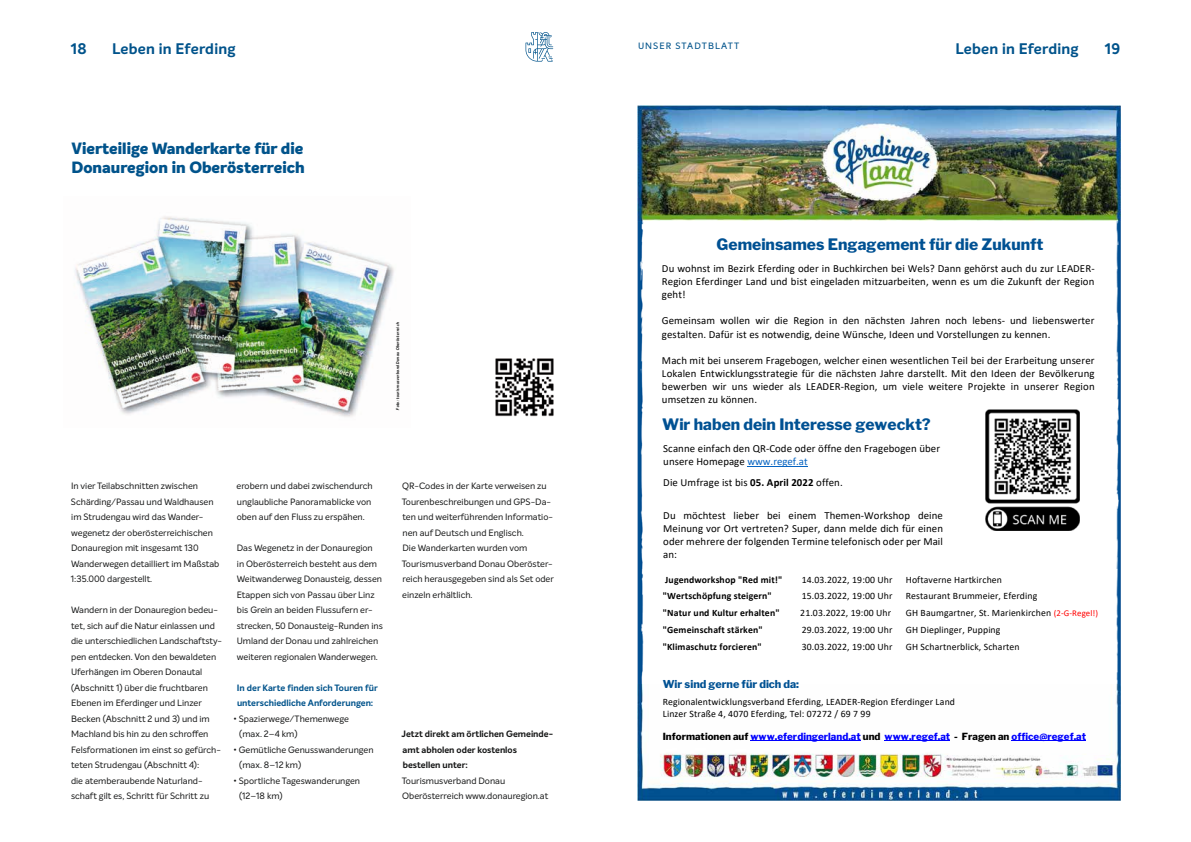
<style>
.page{position:relative;width:1191px;height:842px;background:#fff}
.page>*{position:absolute;margin:0;border:0;box-sizing:border-box;transform-origin:0 0}
.t1{font:800 16px/19px "Intelo Alt";color:#00538b}
.t2{font:800 15.6px "Libre Franklin";color:#005193}
.t3{font:700 15px "Intelo Alt";letter-spacing:.015em;color:#00538b}
.t4{font:10.8px/13.2px "Calibri";letter-spacing:.01em;color:#000;text-align:justify}
.t5{font:800 10.8px "Libre Franklin";color:#005193}
.t6{font:9.8px/12px "Calibri";letter-spacing:.01em;color:#000}
.t7{font:700 9.8px "Calibri";letter-spacing:.015em;color:#000}
.t8{font:800 9.8px "Libre Franklin";letter-spacing:.005em;color:#00f}
.t9{font:9px/15.5px "Intelo Alt";color:#151616}
.t10{font:700 9px/15.5px "Intelo Alt";color:#151616}
.t11{font:700 9px/15.5px "Intelo Alt";color:#00538b}
.t12{font:500 9px "Intelo Alt";letter-spacing:.12em;color:#00538b}
.t13{font:italic 700 4px "Intelo Alt";color:#151616}
.s1{color:#0563c1}
.s2{font-weight:700}
.s3{font-size:8.8px;color:#f00}
.s4{color:#000}
</style>
<div class="page">
<img style="left:637px;top:106px;width:483px;height:694px">
<img style="left:944px;top:755px;width:170px;height:23px">
<hr style="left:747px;top:466px;width:60px;height:1px;background:#0563c1">
<img style="left:985px;top:409px;width:94px;height:122px">
<hr style="left:750px;top:741px;width:111px;height:1px;background:#00f">
<hr style="left:884px;top:741px;width:66px;height:1px;background:#00f">
<hr style="left:1011px;top:741px;width:75px;height:1px;background:#00f">
<img style="left:495px;top:358px;width:59px;height:59px">
<img style="left:75px;top:216px;width:319px;height:201px">
<svg style="left:525px;top:32px;width:28px;height:30px"></svg>
<h3 class="t3" style="left:71px;top:39px;width:17px">18</h3>
<h3 class="t3" style="left:112px;top:39px;width:125px">Leben in Eferding</h3>
<h1 class="t1" style="left:72px;top:139px;width:235px">Vierteilige Wanderkarte für die<br>Donauregion in Oberösterreich</h1>
<p class="t13" style="left:395px;top:410px;width:89px;rotate:-90deg">Foto: tourismusverband Donau Oberösterreich</p>
<p class="t9" style="left:71px;top:478px;width:150px">In vier Teilabschnitten zwischen<br>Schärding/Passau und Waldhausen im Strudengau wird das Wander&shy;wegenetz der oberösterreichischen<br>Donauregion mit insgesamt 130<br>Wanderwegen detailliert im Maßstab<br>1:35.000 dargestellt.</p>
<p class="t9" style="left:71px;top:602px;width:153px">Wandern in der Donauregion bedeu&shy;tet, sich auf die Natur einlassen und die unterschiedlichen Landschaftsty&shy;pen entdecken. Von den bewaldeten Uferhängen im Oberen Donautal (Abschnitt 1) über die fruchtbaren Ebenen im Eferdinger und Linzer Becken (Abschnitt 2 und 3) und im Machland bis hin zu den schroffen Felsformationen im einst so gefürch&shy;teten Strudengau (Abschnitt 4):<br>die atemberaubende Naturland&shy;schaft gilt es, Schritt für Schritt zu</p>
<p class="t9" style="left:236px;top:478px;width:138px">erobern und dabei zwischendurch unglaubliche Panoramablicke von oben auf den Fluss zu erspähen.</p>
<p class="t9" style="left:237px;top:540px;width:148px">Das Wegenetz in der Donauregion<br>in Oberösterreich besteht aus dem Weitwanderweg Donausteig, dessen Etappen sich von Passau über Linz bis Grein an beiden Flussufern er&shy;strecken, 50 Donausteig-Runden ins Umland der Donau und zahlreichen weiteren regionalen Wanderwegen.</p>
<p class="t11" style="left:237px;top:680px;width:142px">In der Karte finden sich Touren für unterschiedliche Anforderungen:</p>
<p class="t9" style="left:239px;top:711px;width:111px;text-indent:-6px">• Spazierwege/Themenwege (max. 2–4 km)</p>
<p class="t9" style="left:239px;top:742px;width:136px;text-indent:-6px">• Gemütliche Genusswanderungen (max. 8–12 km)</p>
<p class="t9" style="left:239px;top:773px;width:122px;text-indent:-6px">• Sportliche Tageswanderungen (12–18 km)</p>
<p class="t9" style="left:402px;top:478px;width:154px">QR-Codes in der Karte verweisen zu<br>Tourenbeschreibungen und GPS-Da&shy;ten und weiterführenden Informatio&shy;nen auf Deutsch und Englisch.<br>Die Wanderkarten wurden vom<br>Tourismusverband Donau Oberöster&shy;reich herausgegeben sind als Set oder einzeln erhältlich.</p>
<p class="t10" style="left:401px;top:726px;width:152px">Jetzt direkt am örtlichen Gemeinde&shy;amt abholen oder kostenlos bestellen unter:</p>
<p class="t9" style="left:402px;top:773px;width:148px">Tourismusverband Donau<br>Oberösterreich www.donauregion.at</p>
<p class="t12" style="left:638px;top:41px;width:103px">UNSER STADTBLATT</p>
<h3 class="t3" style="left:955px;top:40px;width:125px">Leben in Eferding</h3>
<h3 class="t3" style="left:1104px;top:40px;width:17px">19</h3>
<h2 class="t2" style="left:716px;top:232px;width:328px">Gemeinsames Engagement für die Zukunft</h2>
<p class="t4" style="left:662px;top:261px;width:434px">Du wohnst im Bezirk Eferding oder in Buchkirchen bei Wels? Dann gehörst auch du zur LEADER-Region Eferdinger Land und bist eingeladen mitzuarbeiten, wenn es um die Zukunft der Region geht!</p>
<p class="t4" style="left:662px;top:314px;width:434px">Gemeinsam wollen wir die Region in den nächsten Jahren noch lebens- und liebenswerter gestalten. Dafür ist es notwendig, deine Wünsche, Ideen und Vorstellungen zu kennen.</p>
<p class="t4" style="left:662px;top:353px;width:434px">Mach mit bei unserem Fragebogen, welcher einen wesentlichen Teil bei der Erarbeitung unserer Lokalen Entwicklungsstrategie für die nächsten Jahre darstellt. Mit den Ideen der Bevölkerung bewerben wir uns wieder als LEADER-Region, um viele weitere Projekte in unserer Region umsetzen zu können.</p>
<h2 class="t2" style="left:662px;top:412px;width:270px">Wir haben dein Interesse geweckt?</h2>
<p class="t4" style="left:663px;top:441px;width:278px">Scanne einfach den QR-Code oder öffne den Fragebogen über unsere Homepage <span class="s1">www.regef.at</span></p>
<p class="t4" style="left:663px;top:475px;width:181px">Die Umfrage ist bis <span class="s2">05. April 2022</span> offen.</p>
<p class="t4" style="left:663px;top:508px;width:281px">Du möchtest lieber bei einem Themen-Workshop deine Meinung vor Ort vertreten? Super, dann melde dich für einen oder mehrere der folgenden Termine telefonisch oder per Mail an:</p>
<p class="t7" style="left:665px;top:572px;width:119px">Jugendworkshop "Red mit!"</p>
<p class="t6" style="left:801px;top:573px;width:92px">14.03.2022, 19:00 Uhr</p>
<p class="t6" style="left:905px;top:573px;width:98px">Hoftaverne Hartkirchen</p>
<p class="t7" style="left:663px;top:589px;width:110px">"Wertschöpfung steigern"</p>
<p class="t6" style="left:801px;top:590px;width:92px">15.03.2022, 19:00 Uhr</p>
<p class="t6" style="left:905px;top:590px;width:133px">Restaurant Brummeier, Eferding</p>
<p class="t7" style="left:663px;top:606px;width:118px">"Natur und Kultur erhalten"</p>
<p class="t6" style="left:800px;top:607px;width:92px">21.03.2022, 19:00 Uhr</p>
<p class="t6" style="left:905px;top:607px;width:194px">GH Baumgartner, St. Marienkirchen <span class="s3">(2-G-Regel!)</span></p>
<p class="t7" style="left:663px;top:623px;width:101px">"Gemeinschaft stärken"</p>
<p class="t6" style="left:801px;top:624px;width:92px">29.03.2022, 19:00 Uhr</p>
<p class="t6" style="left:905px;top:624px;width:96px">GH Dieplinger, Pupping</p>
<p class="t7" style="left:663px;top:640px;width:100px">"Klimaschutz forcieren"</p>
<p class="t6" style="left:801px;top:640px;width:92px">30.03.2022, 19:00 Uhr</p>
<p class="t6" style="left:905px;top:640px;width:115px">GH Schartnerblick, Scharten</p>
<p class="t5" style="left:663px;top:675px;width:138px">Wir sind gerne für dich da:</p>
<p class="t6" style="left:663px;top:695px;width:294px">Regionalentwicklungsverband Eferding, LEADER-Region Eferdinger Land<br>Linzer Straße 4, 4070 Eferding, Tel: 07272 / 69 7 99</p>
<p class="t8" style="left:663px;top:728px;width:425px"><span class="s4">Informationen auf</span> www.eferdingerland.at <span class="s4">und</span> www.regef.at <span class="s4">- Fragen an</span> office@regef.at</p>
</div>
